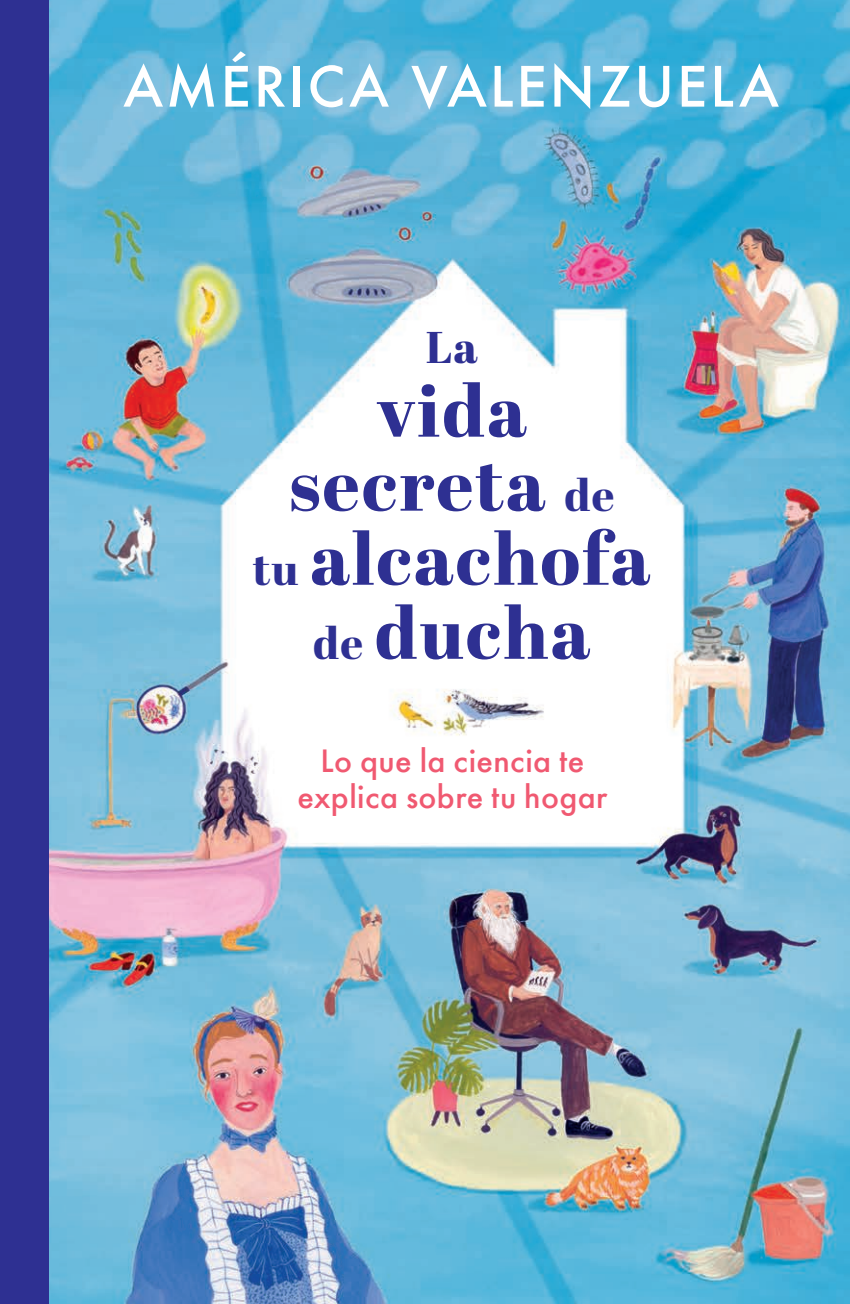
<style>
.page{position:relative;width:850px;height:1304px;background:#fff}
.page>*{position:absolute;margin:0;border:0;box-sizing:border-box;transform-origin:0 0}
.t1{font:800 72.6px/74px "Abril Display";letter-spacing:.03em;color:#2e3092;text-align:center}
.t2{font:500 54px "Futura";letter-spacing:.05em;color:#fff}
.t3{font:800 44.4px "Abril Display";color:#2e3092}
.t4{font:500 30px/36px "Futura";letter-spacing:.015em;color:#f05971;text-align:center}
.s1{font-size:44.4px}
</style>
<div class="page">
<img style="left:49px;top:0;width:801px;height:1303px">
<div style="left:0;top:0;width:43px;height:1303px;background:#2e3092"></div>
<div style="left:32px;top:0;width:17px;height:1303px;background:#2e3092"></div>
<h2 class="t2" style="left:123px;top:49px;width:657px">AMÉRICA VALENZUELA</h2>
<h3 class="t3" style="left:426px;top:316px;width:54px">La</h3>
<h1 class="t1" style="left:253px;top:378px;width:399px">vida secreta <span class="s1">de<br>tu</span> alcachofa <span class="s1">de</span> ducha</h1>
<p class="t4" style="left:297px;top:742px;width:312px">Lo que la ciencia te explica sobre tu hogar</p>
</div>
